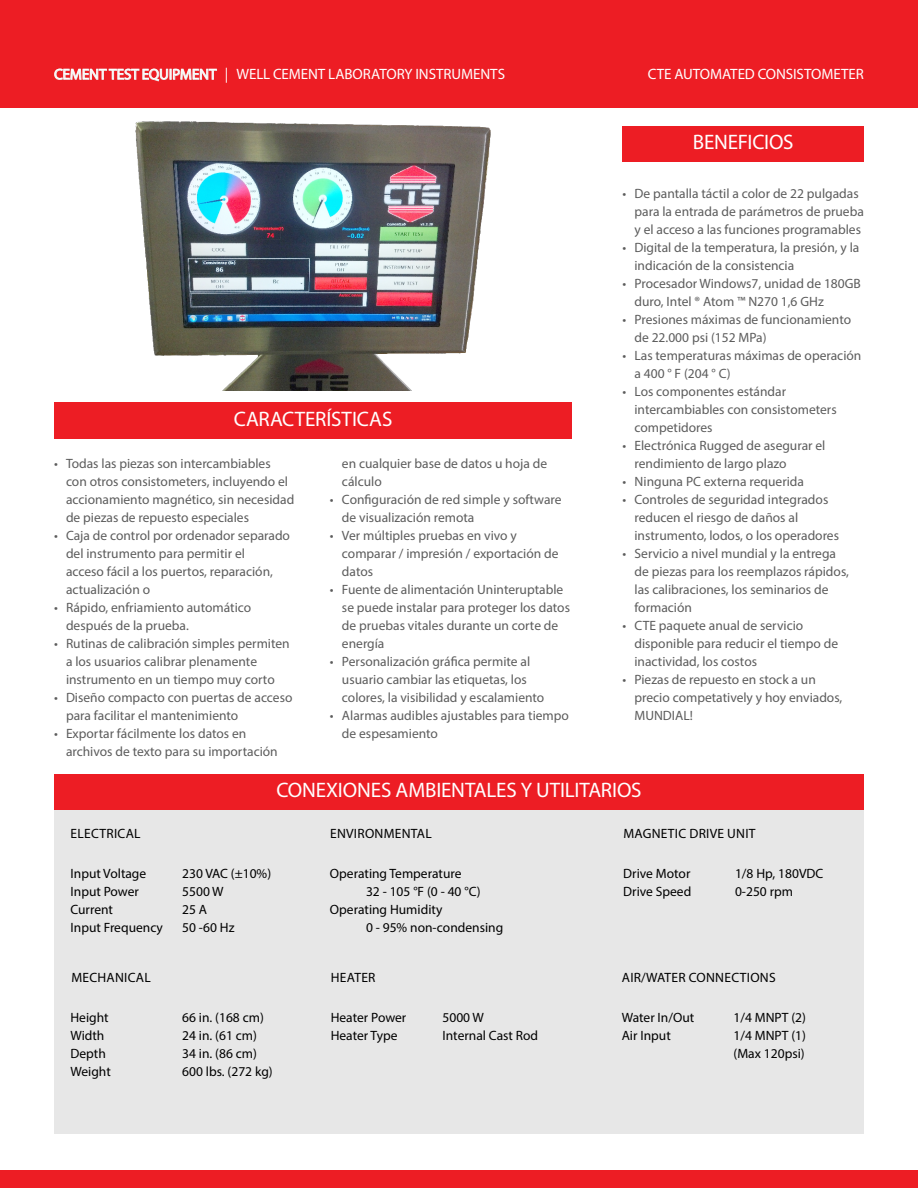
<style>
.page{position:relative;width:918px;height:1188px;background:#fff}
.page>*{position:absolute;margin:0;border:0;box-sizing:border-box;transform-origin:0 0}
.t1{font:21px "Myriad Pro";letter-spacing:-.005em;color:#fff}
.t2{font:15px "Myriad Pro";letter-spacing:-.005em;color:#fff}
.t3{font:13.5px/18px "Myriad Pro";color:#5c5c5c}
.t4{font:13.5px/18px "Myriad Pro";color:#000;text-align:right}
.t5{font:13.5px "Myriad Pro";letter-spacing:.02em;color:#000}
</style>
<div class="page">
<div style="left:0;top:0;width:918px;height:108px;background:#ed1d24"></div>
<svg style="left:54px;top:68px;width:163px;height:14px"></svg>
<div style="left:0;top:1170px;width:918px;height:18px;background:#ed1d24"></div>
<div style="left:54px;top:403px;width:518px;height:36px;background:#ed1d24"></div>
<div style="left:54px;top:774px;width:810px;height:36px;background:#ed1d24"></div>
<div style="left:622px;top:126px;width:242px;height:36px;background:#ed1d24"></div>
<div style="left:54px;top:810px;width:810px;height:324px;background:#e7e7e7"></div>
<img style="left:135px;top:121px;width:355px;height:270px">
<p class="t2" style="left:54px;top:65px;width:453px">Cement Test Equipment | Well Cement Laboratory Instruments</p>
<p class="t2" style="left:648px;top:65px;width:218px">CTE Automated Consistometer</p>
<h1 class="t1" style="left:234px;top:406px;width:160px">Características</h1>
<p class="t3" style="left:66px;top:454px;width:230px;text-indent:-12px">• Todas las piezas son intercambiables con otros consistometers, incluyendo el accionamiento magnético, sin necesidad de piezas de repuesto especiales</p>
<p class="t3" style="left:66px;top:526px;width:226px;text-indent:-12px">• Caja de control por ordenador separado del instrumento para permitir el<br>acceso fácil a los puertos, reparación, actualización o</p>
<p class="t3" style="left:66px;top:598px;width:187px;text-indent:-12px">• Rápido, enfriamiento automático después de la prueba.</p>
<p class="t3" style="left:66px;top:634px;width:225px;text-indent:-12px">• Rutinas de calibración simples permiten a los usuarios calibrar plenamente instrumento en un tiempo muy corto</p>
<p class="t3" style="left:66px;top:688px;width:228px;text-indent:-12px">• Diseño compacto con puertas de acceso para facilitar el mantenimiento</p>
<p class="t3" style="left:66px;top:724px;width:213px;text-indent:-12px">• Exportar fácilmente los datos en archivos de texto para su importación</p>
<p class="t3" style="left:342px;top:454px;width:207px">en cualquier base de datos u hoja de cálculo</p>
<p class="t3" style="left:342px;top:490px;width:221px;text-indent:-12px">• Configuración de red simple y software de visualización remota</p>
<p class="t3" style="left:342px;top:526px;width:218px;text-indent:-12px">• Ver múltiples pruebas en vivo y comparar / impresión / exportación de datos</p>
<p class="t3" style="left:342px;top:580px;width:230px;text-indent:-12px">• Fuente de alimentación Uninteruptable se puede instalar para proteger los datos de pruebas vitales durante un corte de energía</p>
<p class="t3" style="left:342px;top:652px;width:204px;text-indent:-12px">• Personalización gráfica permite al usuario cambiar las etiquetas, los colores, la visibilidad y escalamiento</p>
<p class="t3" style="left:342px;top:706px;width:228px;text-indent:-12px">• Alarmas audibles ajustables para tiempo de espesamiento</p>
<h1 class="t1" style="left:693px;top:129px;width:102px">Beneficios</h1>
<p class="t3" style="left:635px;top:184px;width:231px;text-indent:-12px">• De pantalla táctil a color de 22 pulgadas para la entrada de parámetros de prueba y el acceso a las funciones programables</p>
<p class="t3" style="left:635px;top:238px;width:226px;text-indent:-12px">• Digital de la temperatura, la presión, y la indicación de la consistencia</p>
<p class="t3" style="left:635px;top:274px;width:219px;text-indent:-12px">• Procesador Windows7, unidad de 180GB duro, I ntel ® Atom ™ N270 1,6 GHz</p>
<p class="t3" style="left:635px;top:310px;width:218px;text-indent:-12px">• Presiones máximas de funcionamiento de 22.000 psi (152 MPa)</p>
<p class="t3" style="left:635px;top:346px;width:228px;text-indent:-12px">• Las temperaturas máximas de operación a 400 ° F (204 ° C)</p>
<p class="t3" style="left:635px;top:382px;width:204px;text-indent:-12px">• Los componentes estándar intercambiables con consistometers competidores</p>
<p class="t3" style="left:635px;top:436px;width:192px;text-indent:-12px">• Electrónica Rugged de asegurar el rendimiento de largo plazo</p>
<p class="t3" style="left:622px;top:472px;width:183px">• N inguna PC externa requerida</p>
<p class="t3" style="left:635px;top:490px;width:206px;text-indent:-12px">• Controles de seguridad integrados reducen el riesgo de daños al instrumento, lodos, o los operadores</p>
<p class="t3" style="left:635px;top:544px;width:216px;text-indent:-12px">• Servicio a nivel mundial y la entrega de piezas para los reemplazos rápidos, las calibraciones, los seminarios de formación</p>
<p class="t3" style="left:635px;top:616px;width:205px;text-indent:-12px">• CTE paquete anual de servicio disponible para reducir el tiempo de inactividad, los costos</p>
<p class="t3" style="left:635px;top:670px;width:209px;text-indent:-12px">• Piezas de repuesto en stock a un precio competatively y hoy enviados,<br>MUNDIAL</p>
<p class="t3" style="left:690px;top:706px;width:5px">!</p>
<h1 class="t1" style="left:276px;top:777px;width:367px">Conexiones Ambientales y utilitarios</h1>
<p class="t5" style="left:71px;top:825px;width:72px">Electrical</p>
<p class="t5" style="left:330px;top:825px;width:103px">Environmental</p>
<p class="t4" style="left:70px;top:864px;width:77px">I nput Voltage</p>
<p class="t4" style="left:182px;top:864px;width:90px">230 VAC (±10%)</p>
<p class="t4" style="left:70px;top:882px;width:70px">I nput Power</p>
<p class="t4" style="left:182px;top:882px;width:43px">5500 W</p>
<p class="t4" style="left:70px;top:900px;width:44px">Current</p>
<p class="t4" style="left:182px;top:900px;width:26px">25 A</p>
<p class="t4" style="left:70px;top:918px;width:94px">I nput Frequency</p>
<p class="t4" style="left:182px;top:918px;width:54px">50 -60 Hz</p>
<p class="t4" style="left:330px;top:864px;width:133px">Operating Temperature</p>
<p class="t4" style="left:366px;top:882px;width:116px">32 - 105 °F (0 - 40 °C)</p>
<p class="t4" style="left:330px;top:900px;width:114px">Operating Humidity</p>
<p class="t4" style="left:366px;top:918px;width:139px">0 - 95% non-condensing</p>
<p class="t5" style="left:71px;top:969px;width:81px">Mechanical</p>
<p class="t4" style="left:331px;top:968px;width:46px">Heater</p>
<p class="t4" style="left:71px;top:1008px;width:40px">Height</p>
<p class="t4" style="left:182px;top:1008px;width:83px">66 in. (168 cm)</p>
<p class="t4" style="left:71px;top:1026px;width:35px">Width</p>
<p class="t4" style="left:182px;top:1026px;width:76px">24 in. (61 cm)</p>
<p class="t4" style="left:71px;top:1044px;width:37px">Depth</p>
<p class="t4" style="left:182px;top:1044px;width:76px">34 in. (86 cm)</p>
<p class="t4" style="left:71px;top:1062px;width:42px">Weight</p>
<p class="t4" style="left:182px;top:1062px;width:92px">600 lbs. (272 kg)</p>
<p class="t4" style="left:331px;top:1008px;width:77px">Heater Power</p>
<p class="t4" style="left:443px;top:1008px;width:43px">5000 W</p>
<p class="t4" style="left:331px;top:1026px;width:68px">Heater Type</p>
<p class="t4" style="left:443px;top:1026px;width:97px">I nternal Cast Rod</p>
<p class="t5" style="left:623px;top:825px;width:134px">Magnetic Drive Unit</p>
<p class="t4" style="left:623px;top:864px;width:69px">Drive Motor</p>
<p class="t4" style="left:735px;top:864px;width:90px">1/8 Hp, 180VDC</p>
<p class="t4" style="left:623px;top:882px;width:70px">Drive Speed</p>
<p class="t4" style="left:735px;top:882px;width:60px">0-250 rpm</p>
<p class="t5" style="left:622px;top:969px;width:155px">Air/Water Connections</p>
<p class="t4" style="left:622px;top:1008px;width:74px">Water I n/Out</p>
<p class="t4" style="left:734px;top:1008px;width:31px">1/4 MNPT</p>
<p class="t4" style="left:791px;top:1008px;width:16px">(2)</p>
<p class="t4" style="left:622px;top:1026px;width:51px">Air I nput</p>
<p class="t4" style="left:734px;top:1026px;width:31px">1/4 MNPT</p>
<p class="t4" style="left:734px;top:1026px;width:74px">(1)<br>(Max 120psi)</p>
</div>
